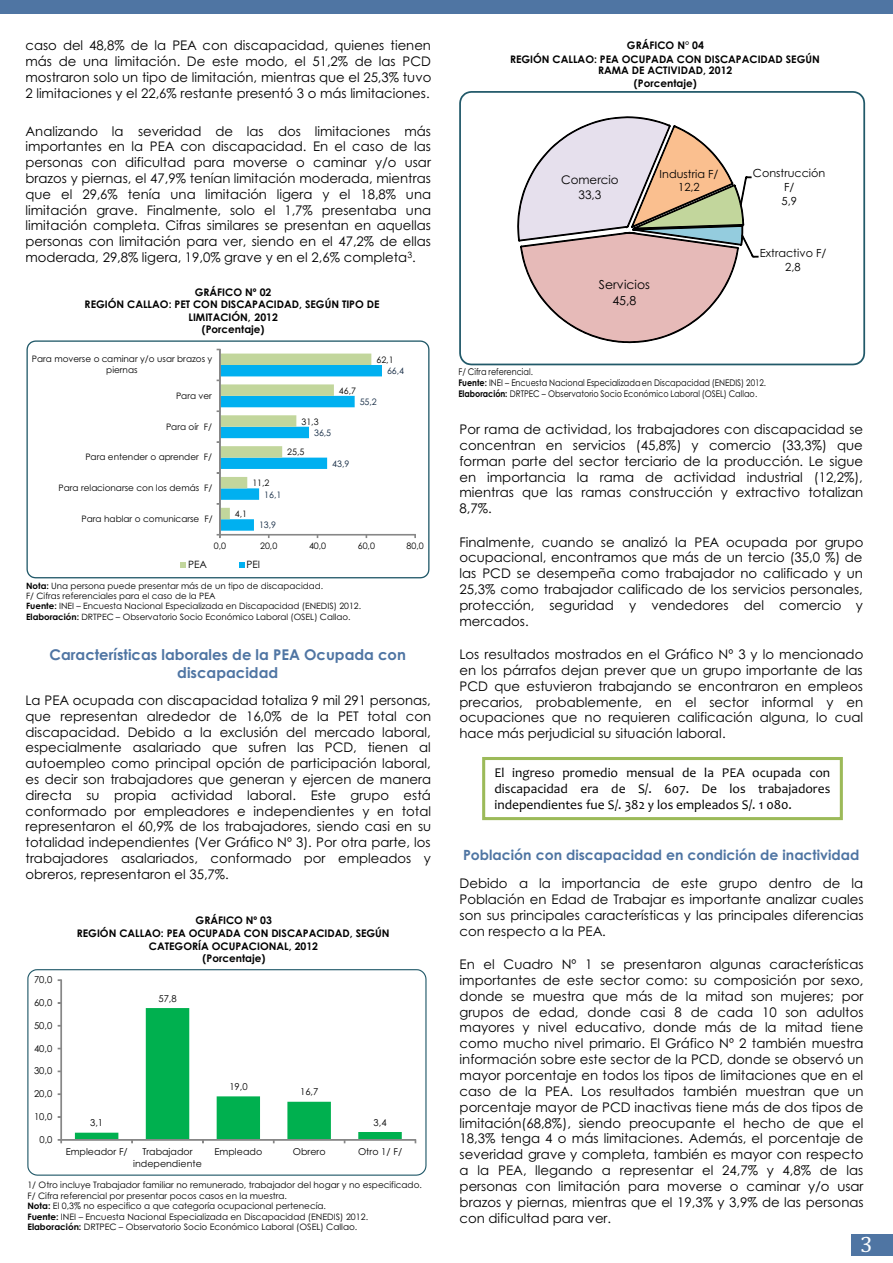
<style>
.page{position:relative;width:893px;height:1263px;background:#fff}
.page>*{position:absolute;margin:0;border:0;box-sizing:border-box;transform-origin:0 0}
.t1{font:22.5px "Cambria";color:#fff}
.t2{font:700 14.85px/17.7px "Century Gothic";color:#4f75a3;text-align:center}
.t3{font:700 14.1px "Century Gothic";color:#4f75a3}
.t4{font:13.5px/16.2px "Candara";color:#000;text-align:justify}
.t5{font:13.35px/15.9px "Century Gothic";color:#000;text-align:justify}
.t6{font:13.2px/15.8px "Century Gothic";color:#000;text-align:justify}
.t7{font:12.45px/15.1px "Century Gothic";color:#000;text-align:center}
.t8{font:11.85px/14.4px "Century Gothic";color:#000;text-align:center}
.t9{font:11.25px/13.8px "Century Gothic";color:#000;text-align:center}
.t10{font:700 10.5px/12.6px "Century Gothic";color:#000;text-align:center}
.t11{font:10.05px "Century Gothic";color:#000}
.t12{font:9.45px/11.7px "Century Gothic";color:#000;text-align:center}
.t13{font:9.15px/10.9px "Century Gothic";color:#000;scale:.88 1}
.t14{font:8.85px/10.5px "Century Gothic";color:#000;text-align:center}
.t15{font:8.85px "Century Gothic";color:#0f2640}
.t16{font:8.7px/10.4px "Century Gothic";color:#000}
.s1{font-weight:700}
</style>
<div class="page">
<div style="left:851px;top:1234px;width:42px;height:22px;background:#4f75a3"></div>
<div style="left:0;top:0;width:893px;height:13px;background:#4f75a3"></div>
<svg style="left:26px;top:340px;width:404px;height:239px"></svg>
<svg style="left:27px;top:969px;width:400px;height:207px"></svg>
<div style="left:482px;top:757px;width:361px;height:63px;border:3px solid #9cba59"></div>
<svg style="left:459px;top:91px;width:407px;height:275px"></svg>
<p class="t6" style="left:26px;top:39px;width:407px">caso del 48,8% de la PEA con discapacidad, quienes tienen más de una limitación. De este modo, el 51,2% de las PCD mostraron solo un tipo de limitación, mientras que el 25,3% tuvo 2 limitaciones y el 22,6% restante presentó 3 o más limitaciones.</p>
<p class="t6" style="left:26px;top:124px;width:407px">Analizando la severidad de las dos limitaciones más importantes en la PEA con discapacidad. En el caso de las personas con dificultad para moverse o caminar y/o usar brazos y piernas, el 47,9% tenían limitación moderada, mientras que el 29,6% tenía una limitación ligera y el 18,8% una limitación grave. Finalmente, solo el 1,7% presentaba una limitación completa. Cifras similares se presentan en aquellas personas con limitación para ver, siendo en el 47,2% de ellas moderada, 29,8% ligera, 19,0% grave y en el 2,6% completa<sup>3</sup>.</p>
<p class="t10" style="left:85px;top:286px;width:296px">GRÁFICO Nº 02<br>REGIÓN CALLAO: PET CON DISCAPACIDAD, SEGÚN TIPO DE<br>LIMITACIÓN, 2012<br>(Porcentaje)</p>
<p class="t14" style="left:32px;top:355px;width:182px">Para moverse o caminar y/o usar brazos y piernas</p>
<p class="t14" style="left:376px;top:355px;width:19px">62,1</p>
<p class="t15" style="left:387px;top:368px;width:19px">66,4</p>
<p class="t14" style="left:176px;top:391px;width:37px">Para ver</p>
<p class="t14" style="left:339px;top:386px;width:19px">46,7</p>
<p class="t15" style="left:360px;top:398px;width:19px">55,2</p>
<p class="t14" style="left:166px;top:422px;width:48px">Para oír F/</p>
<p class="t14" style="left:301px;top:417px;width:19px">31,3</p>
<p class="t15" style="left:314px;top:429px;width:19px">36,5</p>
<p class="t14" style="left:85px;top:453px;width:128px">Para entender o aprender F/</p>
<p class="t14" style="left:287px;top:448px;width:19px">25,5</p>
<p class="t15" style="left:332px;top:460px;width:19px">43,9</p>
<p class="t14" style="left:59px;top:484px;width:155px">Para relacionarse con los demás F/</p>
<p class="t14" style="left:252px;top:479px;width:19px">11,2</p>
<p class="t15" style="left:264px;top:491px;width:19px">16,1</p>
<p class="t14" style="left:82px;top:514px;width:132px">Para hablar o comunicarse F/</p>
<p class="t14" style="left:235px;top:509px;width:14px">4,1</p>
<p class="t15" style="left:259px;top:522px;width:19px">13,9</p>
<p class="t14" style="left:214px;top:541px;width:14px">0,0</p>
<p class="t14" style="left:260px;top:541px;width:19px">20,0</p>
<p class="t14" style="left:309px;top:541px;width:19px">40,0</p>
<p class="t14" style="left:358px;top:541px;width:19px">60,0</p>
<p class="t14" style="left:407px;top:541px;width:19px">80,0</p>
<p class="t11" style="left:188px;top:561px;width:20px">PEA</p>
<p class="t11" style="left:247px;top:561px;width:15px">PEI</p>
<p class="t16" style="left:26px;top:581px;width:337px"><span class="s1">Nota:</span> Una persona puede presentar más de un tipo de discapacidad.<br>F/ Cifras referenciales para el caso de la PEA<br><span class="s1">Fuente:</span> INEI – Encuesta Nacional Especializada en Discapacidad (ENEDIS) 2012.<br><span class="s1">Elaboración:</span> DRTPEC – Observatorio Socio Económico Laboral (OSEL) Callao.</p>
<p class="t2" style="left:50px;top:647px;width:358px">Características laborales de la PEA Ocupada con discapacidad</p>
<p class="t6" style="left:26px;top:693px;width:407px">La PEA ocupada con discapacidad totaliza 9 mil 291 personas, que representan alrededor de 16,0% de la PET total con discapacidad. Debido a la exclusión del mercado laboral, especialmente asalariado que sufren las PCD, tienen al autoempleo como principal opción de participación laboral, es decir son trabajadores que generan y ejercen de manera directa su propia actividad laboral. Este grupo está conformado por empleadores e independientes y en total representaron el 60,9% de los trabajadores, siendo casi en su totalidad independientes (Ver Gráfico Nº 3). Por otra parte, los trabajadores asalariados, conformado por empleados y obreros, representaron el 35,7%.</p>
<p class="t10" style="left:77px;top:915px;width:314px">GRÁFICO Nº 03<br>REGIÓN CALLAO: PEA OCUPADA CON DISCAPACIDAD, SEGÚN<br>CATEGORÍA OCUPACIONAL, 2012<br>(Porcentaje)</p>
<p class="t12" style="left:34px;top:975px;width:20px">70,0</p>
<p class="t12" style="left:34px;top:998px;width:20px">60,0</p>
<p class="t12" style="left:34px;top:1020px;width:20px">50,0</p>
<p class="t12" style="left:34px;top:1043px;width:20px">40,0</p>
<p class="t12" style="left:34px;top:1066px;width:20px">30,0</p>
<p class="t12" style="left:34px;top:1089px;width:20px">20,0</p>
<p class="t12" style="left:34px;top:1112px;width:20px">10,0</p>
<p class="t12" style="left:39px;top:1134px;width:15px">0,0</p>
<p class="t12" style="left:90px;top:1118px;width:15px">3,1</p>
<p class="t12" style="left:158px;top:993px;width:20px">57,8</p>
<p class="t12" style="left:229px;top:1082px;width:20px">19,0</p>
<p class="t12" style="left:300px;top:1087px;width:20px">16,7</p>
<p class="t12" style="left:374px;top:1117px;width:15px">3,4</p>
<p class="t12" style="left:66px;top:1147px;width:64px">Empleador F/</p>
<p class="t12" style="left:133px;top:1147px;width:70px">Trabajador independiente</p>
<p class="t12" style="left:214px;top:1147px;width:49px">Empleado</p>
<p class="t12" style="left:293px;top:1147px;width:34px">Obrero</p>
<p class="t12" style="left:358px;top:1147px;width:46px">Otro 1/ F/</p>
<p class="t14" style="left:27px;top:1180px;width:396px;text-align:left">1/ Otro incluye Trabajador familiar no remunerado, trabajador del hogar y no especificado.<br>F/ Cifra referencial por presentar pocos casos en la muestra.<br><span class="s1">Nota:</span> El 0,3% no especifico a que categoría ocupacional pertenecía.<br><span class="s1">Fuente:</span> INEI – Encuesta Nacional Especializada en Discapacidad (ENEDIS) 2012.<br><span class="s1">Elaboración:</span> DRTPEC – Observatorio Socio Económico Laboral (OSEL) Callao.</p>
<p class="t10" style="left:510px;top:40px;width:311px;line-height:13.5px">GRÁFICO N° 04<br>REGIÓN CALLAO: PEA OCUPADA CON DISCAPACIDAD SEGÚN</p>
<p class="t10" style="left:598px;top:65px;width:136px">RAMA DE ACTIVIDAD, 2012 (Porcentaje)</p>
<p class="t8" style="left:561px;top:174px;width:59px">Comercio<br>33,3</p>
<p class="t9" style="left:660px;top:168px;width:60px">Industria F/<br>12,2</p>
<p class="t9" style="left:753px;top:167px;width:74px">Construcción<br>F/<br>5,9</p>
<p class="t7" style="left:599px;top:278px;width:53px">Servicios<br>45,8</p>
<p class="t9" style="left:760px;top:247px;width:68px">Extractivo F/<br>2,8</p>
<p class="t13" style="left:458px;top:367px;width:351px">F/ Cifra referencial.<br><span class="s1">Fuente:</span> INEI – Encuesta Nacional Especializada en Discapacidad (ENEDIS) 2012.<br><span class="s1">Elaboración:</span> DRTPEC – Observatorio Socio Económico Laboral (OSEL) Callao.</p>
<p class="t6" style="left:459px;top:422px;width:405px">Por rama de actividad, los trabajadores con discapacidad se concentran en servicios (45,8%) y comercio (33,3%) que forman parte del sector terciario de la producción. Le sigue en importancia la rama de actividad industrial (12,2%), mientras que las ramas construcción y extractivo totalizan 8,7%.</p>
<p class="t6" style="left:459px;top:535px;width:405px">Finalmente, cuando se analizó la PEA ocupada por grupo ocupacional, encontramos que más de un tercio (35,0 %) de las PCD se desempeña como trabajador no calificado y un 25,3% como trabajador calificado de los servicios personales, protección, seguridad y vendedores del comercio y mercados.</p>
<p class="t6" style="left:459px;top:647px;width:405px">Los resultados mostrados en el Gráfico Nº 3 y lo mencionado en los párrafos dejan prever que un grupo importante de las PCD que estuvieron trabajando se encontraron en empleos precarios, probablemente, en el sector informal y en ocupaciones que no requieren calificación alguna, lo cual hace más perjudicial su situación laboral.</p>
<p class="t4" style="left:494px;top:766px;width:337px">El ingreso promedio mensual de la PEA ocupada con discapacidad era de S/. 607. De los trabajadores independientes fue S/. 382 y los empleados S/. 1 080.</p>
<p class="t3" style="left:463px;top:849px;width:398px">Población con discapacidad en condición de inactividad</p>
<p class="t5" style="left:460px;top:876px;width:406px">Debido a la importancia de este grupo dentro de la Población en Edad de Trabajar es importante analizar cuales son sus principales características y las principales diferencias con respecto a la PEA.</p>
<p class="t5" style="left:460px;top:957px;width:406px">En el Cuadro Nº 1 se presentaron algunas características importantes de este sector como: su composición por sexo, donde se muestra que más de la mitad son mujeres; por grupos de edad, donde casi 8 de cada 10 son adultos mayores y nivel educativo, donde más de la mitad tiene como mucho nivel primario. El Gráfico Nº 2 también muestra información sobre este sector de la PCD, donde se observó un mayor porcentaje en todos los tipos de limitaciones que en el caso de la PEA. Los resultados también muestran que un porcentaje mayor de PCD inactivas tiene más de dos tipos de limitación(68,8%), siendo preocupante el hecho de que el 18,3% tenga 4 o más limitaciones. Además, el porcentaje de severidad grave y completa, también es mayor con respecto a la PEA, llegando a representar el 24,7% y 4,8% de las personas con limitación para moverse o caminar y/o usar brazos y piernas, mientras que el 19,3% y 3,9% de las personas con dificultad para ver.</p>
<h1 class="t1" style="left:860px;top:1235px;width:14px">3</h1>
</div>
